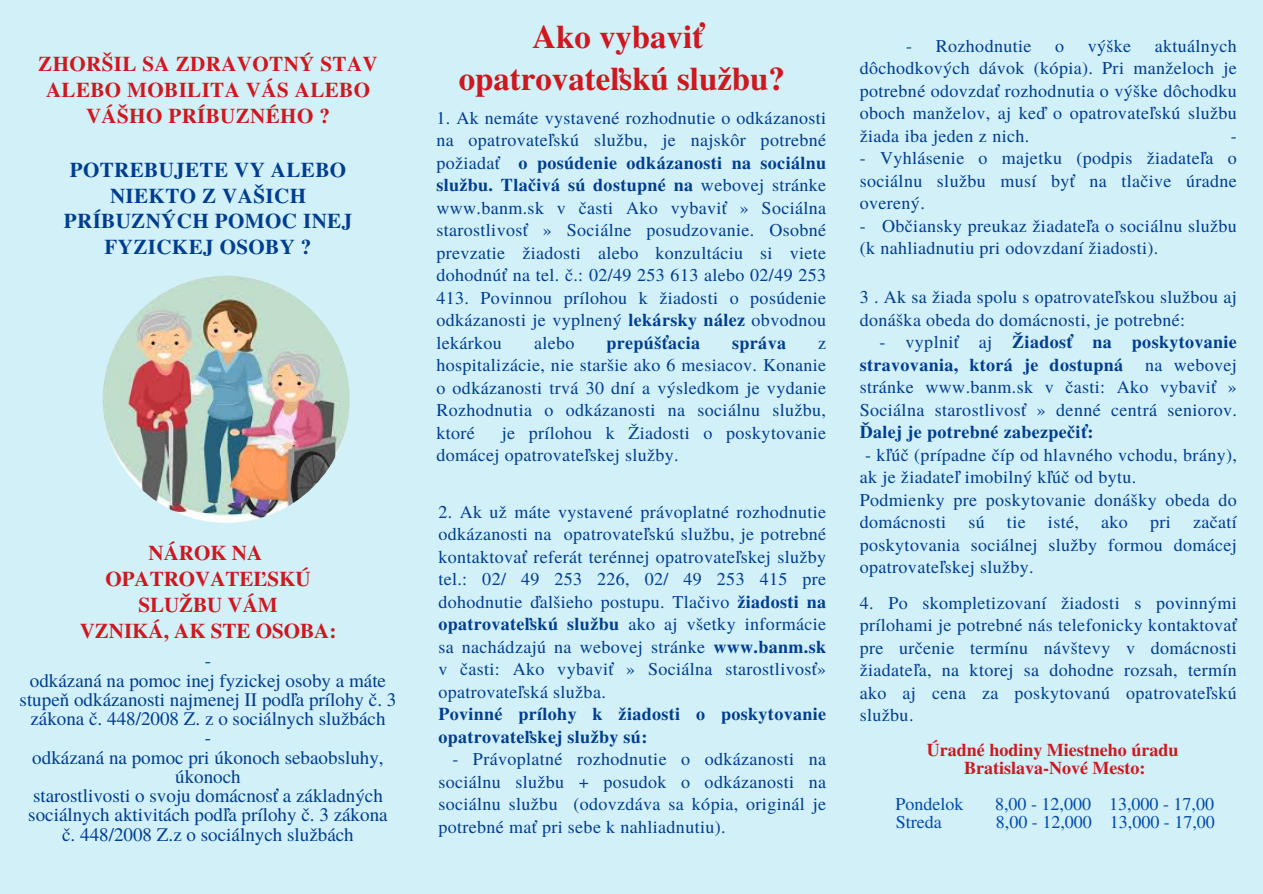
<style>
.page{position:relative;width:1263px;height:894px;background:#fff}
.page>*{position:absolute;margin:0;border:0;box-sizing:border-box;transform-origin:0 0}
.t1{font:700 32.85px/41.5px "Te X Gyre Termes";color:#ce171f;text-align:center}
.t2{font:700 21px/25.8px "Te X Gyre Termes";letter-spacing:.02em;color:#003d8f;text-align:center}
.t3{font:700 21px/25.8px "Te X Gyre Termes";letter-spacing:.02em;color:#ce171f;text-align:center}
.t4{font:700 21px/25.8px "Te X Gyre Termes";color:#ce171f;text-align:center}
.t5{font:19.05px/19.2px "Te X Gyre Termes";color:#003d8f;text-align:center}
.t6{font:19.05px "Te X Gyre Termes";color:#004aad}
.t7{font:18px/22.5px "Te X Gyre Termes";letter-spacing:.02em;color:#003d8f;text-align:justify}
.t8{font:700 18px/22.5px "Te X Gyre Termes";letter-spacing:.02em;color:#003d8f}
.t9{font:18px "Te X Gyre Termes";color:#004aad}
.t10{font:700 18px/18px "Te X Gyre Termes";color:#ce171f;text-align:center}
.s1{font-weight:700}
</style>
<div class="page">
<div style="left:0;top:0;width:1263px;height:893px;background:#d1f0f8"></div>
<img style="left:103px;top:275px;width:247px;height:247px;border-radius:50%">
<p class="t3" style="left:38px;top:50px;width:341px">ZHORŠIL SA ZDRAVOTNÝ STAV<br>ALEBO MOBILITA VÁS ALEBO<br>VÁŠHO PRÍBUZNÉHO ?</p>
<p class="t2" style="left:64px;top:155px;width:290px">POTREBUJETE VY ALEBO<br>NIEKTO Z VAŠICH<br>PRÍBUZNÝCH POMOC INEJ<br>FYZICKEJ OSOBY ?</p>
<p class="t4" style="left:105px;top:539px;width:207px">NÁROK NA<br>OPATROVATEĽSKÚ<br>SLUŽBU VÁM</p>
<p class="t4" style="left:80px;top:616px;width:258px">VZNIKÁ, AK STE OSOBA:</p>
<p class="t6" style="left:205px;top:647px;width:8px">-</p>
<p class="t5" style="left:20px;top:669px;width:378px">odkázaná na pomoc inej fyzickej osoby a máte stupeň odkázanosti najmenej II podľa prílohy č. 3 zákona č. 448/2008 Z. z o sociálnych službách</p>
<p class="t5" style="left:205px;top:727px;width:8px">-</p>
<p class="t5" style="left:32px;top:746px;width:353px">odkázaná na pomoc pri úkonoch sebaobsluhy, úkonoch</p>
<p class="t5" style="left:28px;top:784px;width:361px;text-align:left">starostlivosti o svoju domácnosť a základných sociálnych aktivitách podľa prílohy č. 3 zákona</p>
<p class="t5" style="left:62px;top:823px;width:293px">č. 448/2008 Z.z o sociálnych službách</p>
<p class="t1" style="left:459px;top:15px;width:328px">Ako vybaviť opatrovateľskú službu?</p>
<p class="t7" style="left:436px;top:105px;width:391px">1. Ak nemáte vystavené rozhodnutie o odkázanosti na opatrovateľskú službu, je najskôr potrebné požiadať <span class="s1">o posúdenie odkázanosti na sociálnu službu. Tlačivá sú dostupné na</span> webovej stránke www.banm.sk v časti Ako vybaviť » Sociálna starostlivosť » Sociálne posudzovanie. Osobné prevzatie žiadosti alebo konzultáciu si viete dohodnúť na tel. č.: 02/49 253 613 alebo 02/49 253<br>413. Povinnou prílohou k žiadosti o posúdenie odkázanosti je vyplnený <span class="s1">lekársky nález</span> obvodnou lekárkou</p>
<p class="t7" style="left:534px;top:330px;width:42px">alebo</p>
<p class="t8" style="left:606px;top:330px;width:95px">prepúšťacia</p>
<p class="t8" style="left:732px;top:330px;width:55px">správa</p>
<p class="t7" style="left:436px;top:330px;width:391px;text-indent:382px">z hospitalizácie, nie staršie ako 6 mesiacov. Konanie o odkázanosti trvá 30 dní a výsledkom je vydanie Rozhodnutia o odkázanosti na sociálnu službu, ktoré</p>
<p class="t7" style="left:436px;top:420px;width:391px;text-indent:65px">je prílohou k Žiadosti o poskytovanie domácej opatrovateľskej služby.</p>
<p class="t7" style="left:438px;top:499px;width:389px">2. Ak už máte vystavené právoplatné rozhodnutie odkázanosti na opatrovateľskú službu, je potrebné kontaktovať referát terénnej opatrovateľskej služby tel.: 02/ 49 253 226, 02/ 49 253 415 pre dohodnutie ďalšieho postupu. Tlačivo <span class="s1">žiadosti na opatrovateľskú službu</span> ako aj všetky informácie sa nachádzajú na webovej stránke <span class="s1">www.banm.sk </span>v časti: Ako vybaviť » Sociálna starostlivosť» opatrovateľská služba.</p>
<p class="t8" style="left:438px;top:701px;width:389px">Povinné prílohy k žiadosti o poskytovanie opatrovateľskej služby sú:</p>
<p class="t7" style="left:438px;top:746px;width:389px;text-indent:14px">- Právoplatné rozhodnutie o odkázanosti na sociálnu službu + posudok o odkázanosti na sociálnu službu (odovzdáva sa kópia, originál je potrebné mať pri sebe k nahliadnutiu).</p>
<p class="t7" style="left:860px;top:33px;width:379px;text-indent:295px">aktuálnych dôchodkových dávok (kópia). Pri manželoch je potrebné odovzdať rozhodnutia o výške dôchodku oboch manželov, aj keď o opatrovateľskú službu žiada iba jeden z nich.</p>
<p class="t7" style="left:906px;top:33px;width:127px">- Rozhodnutie</p>
<p class="t7" style="left:1055px;top:33px;width:10px">o</p>
<p class="t7" style="left:1088px;top:33px;width:45px">výške</p>
<p class="t7" style="left:1231px;top:123px;width:7px">-</p>
<p class="t7" style="left:860px;top:146px;width:379px">- Vyhlásenie o majetku (podpis žiadateľa o sociálnu službu musí byť na tlačive úradne overený.</p>
<p class="t7" style="left:860px;top:213px;width:379px">- Občiansky preukaz žiadateľa o sociálnu službu (k nahliadnutiu pri odovzdaní žiadosti).</p>
<p class="t7" style="left:860px;top:285px;width:379px">3 . Ak sa žiada spolu s opatrovateľskou službou aj donáška obeda do domácnosti, je potrebné:</p>
<p class="t7" style="left:860px;top:330px;width:379px;text-indent:20px">- vyplniť aj <span class="s1">Žiadosť na poskytovanie stravovania, ktorá je dostupná</span> na webovej stránke www.banm.sk v časti: Ako vybaviť » Sociálna starostlivosť » denné centrá seniorov.<br><span class="s1">Ďalej je potrebné zabezpečiť:</span></p>
<p class="t7" style="left:860px;top:442px;width:379px">- kľúč (prípadne číp od hlavného vchodu, brány), ak je žiadateľ imobilný kľúč od bytu.</p>
<p class="t7" style="left:860px;top:487px;width:379px">Podmienky pre poskytovanie donášky obeda do domácnosti sú tie isté, ako pri začatí poskytovania sociálnej služby formou domácej opatrovateľskej služby.</p>
<p class="t7" style="left:860px;top:590px;width:379px">4. Po skompletizovaní žiadosti s povinnými prílohami je potrebné nás telefonicky kontaktovať pre určenie termínu návštevy v domácnosti žiadateľa, na ktorej sa dohodne rozsah, termín ako aj cena za poskytovanú opatrovateľskú službu.</p>
<p class="t10" style="left:927px;top:739px;width:253px">Úradné hodiny Miestneho úradu<br>Bratislava-Nové Mesto:</p>
<p class="t9" style="left:895px;top:790px;width:70px">Pondelok</p>
<p class="t9" style="left:995px;top:790px;width:221px">8,00 - 12,000 13,000 - 17,00</p>
<p class="t9" style="left:896px;top:808px;width:47px">Streda</p>
<p class="t9" style="left:996px;top:808px;width:221px">8,00 - 12,000 13,000 - 17,00</p>
</div>
